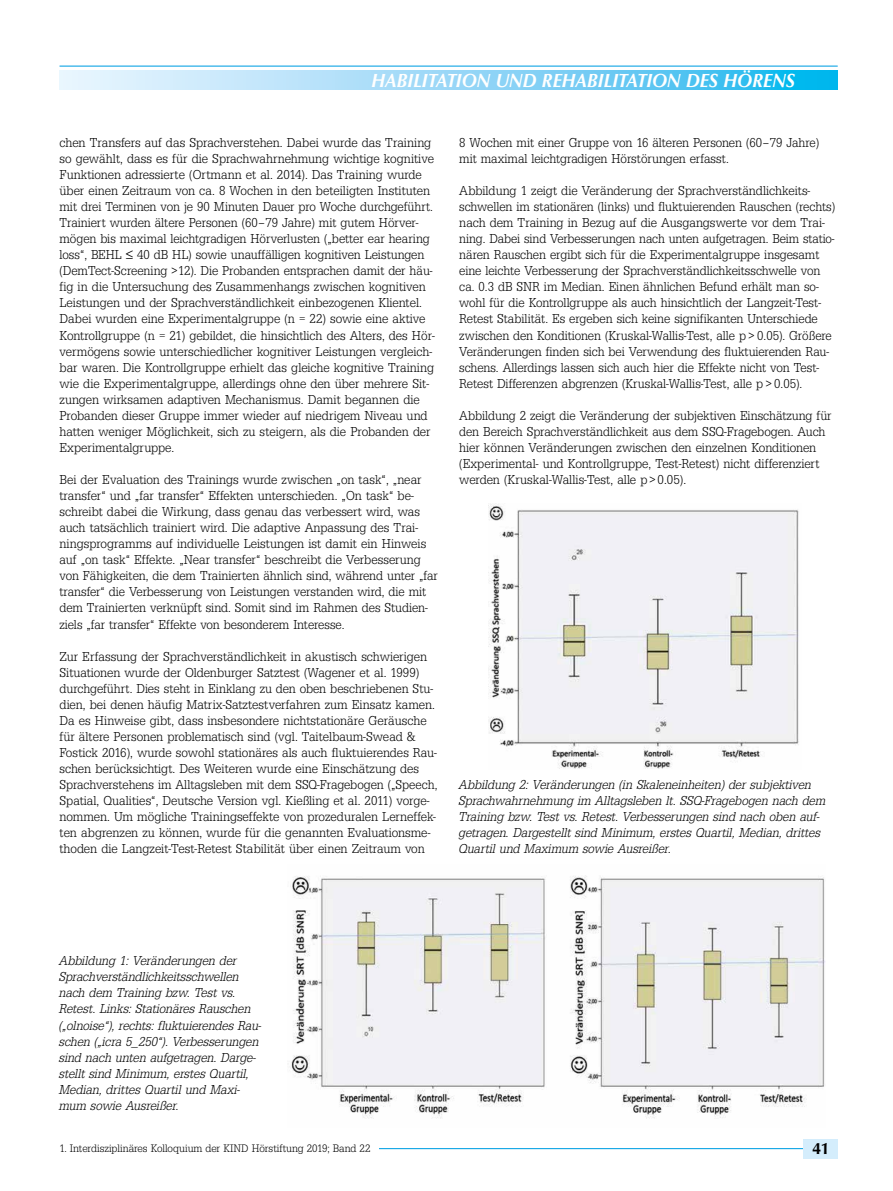
<style>
.page{position:relative;width:893px;height:1191px;background:#fff}
.page>*{position:absolute;margin:0;border:0;box-sizing:border-box;transform-origin:0 0}
.t1{font:italic 700 19.5px "Opus";color:#fff;scale:.93 1}
.t2{font:700 16.5px "Opus";color:#000}
.t3{font:13.5px/16px "Egyptienne Std Nr Light";color:#000}
.t4{font:italic 13.5px/16px "Egyptienne Std Nr Light";letter-spacing:-.005em;color:#000}
.t5{font:11.25px "Egyptienne Std Nr Light";color:#000}
</style>
<div class="page">
<hr style="left:77px;top:1148px;width:727px;height:1px;background:#009fe3">
<hr style="left:60px;top:66px;width:778px;height:1px;background:#009fe3">
<div style="left:804px;top:1139px;width:34px;height:19px;background:#d4edfc"></div>
<svg style="left:60px;top:71px;width:778px;height:19px;background:#8cd6f6"></svg>
<div style="left:60px;top:1143px;width:319px;height:46px;background:#fff"></div>
<img style="left:291px;top:875px;width:534px;height:244px">
<img style="left:489px;top:504px;width:310px;height:265px">
<h1 class="t1" style="left:371px;top:69px;width:457px">HABILITATION UND REHABILITATION DES HÖRENS</h1>
<p class="t3" style="left:60px;top:134px;width:377px">chen Transfers auf das Sprachverstehen. Dabei wurde das Training so gewählt, dass es für die Sprachwahrnehmung wichtige kognitive Funktionen adressierte (Ortmann et al. 2014). Das Training wurde über einen Zeitraum von ca. 8 Wochen in den beteiligten Instituten mit drei Terminen von je 90 Minuten Dauer pro Woche durchgeführt.<br>Trainiert wurden ältere Personen (60–79 Jahre) mit gutem Hörver&shy;mögen bis maximal leichtgradigen Hörverlusten („better ear hearing loss“, BEHL ≤ 40 dB HL) sowie unauffälligen kognitiven Leistungen (DemTect-Screening &gt;12). Die Probanden entsprachen damit der häu&shy;fig in die Untersuchung des Zusammenhangs zwischen kognitiven Leistungen und der Sprachverständlichkeit einbezogenen Klientel.<br>Dabei wurden eine Experimentalgruppe (n = 22) sowie eine aktive Kontrollgruppe (n = 21) gebildet, die hinsichtlich des Alters, des Hör&shy;vermögens sowie unterschiedlicher kognitiver Leistungen vergleich&shy;bar waren. Die Kontrollgruppe erhielt das gleiche kognitive Training wie die Experimentalgruppe, allerdings ohne den über mehrere Sit&shy;zungen wirksamen adaptiven Mechanismus. Damit begannen die Probanden dieser Gruppe immer wieder auf niedrigem Niveau und hatten weniger Möglichkeit, sich zu steigern, als die Probanden der Experimentalgruppe.</p>
<p class="t3" style="left:60px;top:471px;width:380px">Bei der Evaluation des Trainings wurde zwischen „on task“, „near transfer“ und „far transfer“ Effekten unterschieden. „On task“ be&shy;schreibt dabei die Wirkung, dass genau das verbessert wird, was auch tatsächlich trainiert wird. Die adaptive Anpassung des Trai&shy;ningsprogramms auf individuelle Leistungen ist damit ein Hinweis auf „on task“ Effekte. „Near transfer“ beschreibt die Verbesserung von Fähigkeiten, die dem Trainierten ähnlich sind, während unter „far transfer“ die Verbesserung von Leistungen verstanden wird, die mit dem Trainierten verknüpft sind. Somit sind im Rahmen des Studien&shy;ziels „far transfer“ Effekte von besonderem Interesse.</p>
<p class="t3" style="left:60px;top:648px;width:379px">Zur Erfassung der Sprachverständlichkeit in akustisch schwierigen Situationen wurde der Oldenburger Satztest (Wagener et al. 1999) durchgeführt. Dies steht in Einklang zu den oben beschriebenen Stu&shy;dien, bei denen häufig Matrix-Satztestverfahren zum Einsatz kamen.<br>Da es Hinweise gibt, dass insbesondere nichtstationäre Geräusche für ältere Personen problematisch sind (vgl. Taitelbaum-Swead &amp; Fostick 2016), wurde sowohl stationäres als auch fluktuierendes Rau&shy;schen berücksichtigt. Des Weiteren wurde eine Einschätzung des Sprachverstehens im Alltagsleben mit dem SSQ-Fragebogen („Speech, Spatial, Qualities“, Deutsche Version vgl. Kießling et al. 2011) vorge&shy;nommen. Um mögliche Trainingseffekte von prozeduralen Lerneffek&shy;ten abgrenzen zu können, wurde für die genannten Evaluationsme&shy;thoden die Langzeit-Test-Retest Stabilität über einen Zeitraum von</p>
<p class="t3" style="left:459px;top:134px;width:362px">8 Wochen mit einer Gruppe von 16 älteren Personen (60–79 Jahre) mit maximal leichtgradigen Hörstörungen erfasst.</p>
<p class="t3" style="left:459px;top:182px;width:377px">Abbildung 1 zeigt die Veränderung der Sprachverständlichkeits&shy;schwellen im stationären (links) und fluktuierenden Rauschen (rechts) nach dem Training in Bezug auf die Ausgangswerte vor dem Trai&shy;ning. Dabei sind Verbesserungen nach unten aufgetragen. Beim statio&shy;nären Rauschen ergibt sich für die Experimentalgruppe insgesamt eine leichte Verbesserung der Sprachverständlichkeitsschwelle von ca. 0.3 dB SNR im Median. Einen ähnlichen Befund erhält man so&shy;wohl für die Kontrollgruppe als auch hinsichtlich der Langzeit-Test-Retest Stabilität. Es ergeben sich keine signifikanten Unterschiede zwischen den Konditionen (Kruskal-Wallis-Test, alle p &gt; 0.05). Größere Veränderungen finden sich bei Verwendung des fluktuierenden Rau&shy;schens. Allerdings lassen sich auch hier die Effekte nicht von Test-Retest Differenzen abgrenzen (Kruskal-Wallis-Test, alle p &gt; 0.05).</p>
<p class="t3" style="left:459px;top:407px;width:374px">Abbildung 2 zeigt die Veränderung der subjektiven Einschätzung für den Bereich Sprachverständlichkeit aus dem SSQ-Fragebogen. Auch hier können Veränderungen zwischen den einzelnen Konditionen (Experimental- und Kontrollgruppe, Test-Retest) nicht differenziert werden (Kruskal-Wallis-Test, alle p &gt; 0.05).</p>
<p class="t4" style="left:459px;top:776px;width:368px">Abbildung 2: Veränderungen (in Skaleneinheiten) der subjektiven Sprachwahrnehmung im Alltagsleben lt. SSQ-Fragebogen nach dem Training bzw. Test vs. Retest. Verbesserungen sind nach oben auf&shy;getragen. Dargestellt sind Minimum, erstes Quartil, Median, drittes Quartil und Maximum sowie Ausreißer.</p>
<p class="t4" style="left:60px;top:952px;width:204px">Abbildung 1: Veränderungen der Sprachverständlichkeitsschwellen nach dem Training bzw. Test vs.<br>Retest. Links: Stationäres Rauschen („olnoise“), rechts: fluktuierendes Rau&shy;schen („icra 5_250“). Verbesserungen sind nach unten aufgetragen. Darge&shy;stellt sind Minimum, erstes Quartil, Median, drittes Quartil und Maxi&shy;mum sowie Ausreißer.</p>
<p class="t5" style="left:60px;top:1141px;width:312px">1. Interdisziplinäres Kolloquium der KIND Hörstiftung 2019; Band 22</p>
<p class="t2" style="left:812px;top:1138px;width:19px">41</p>
</div>
